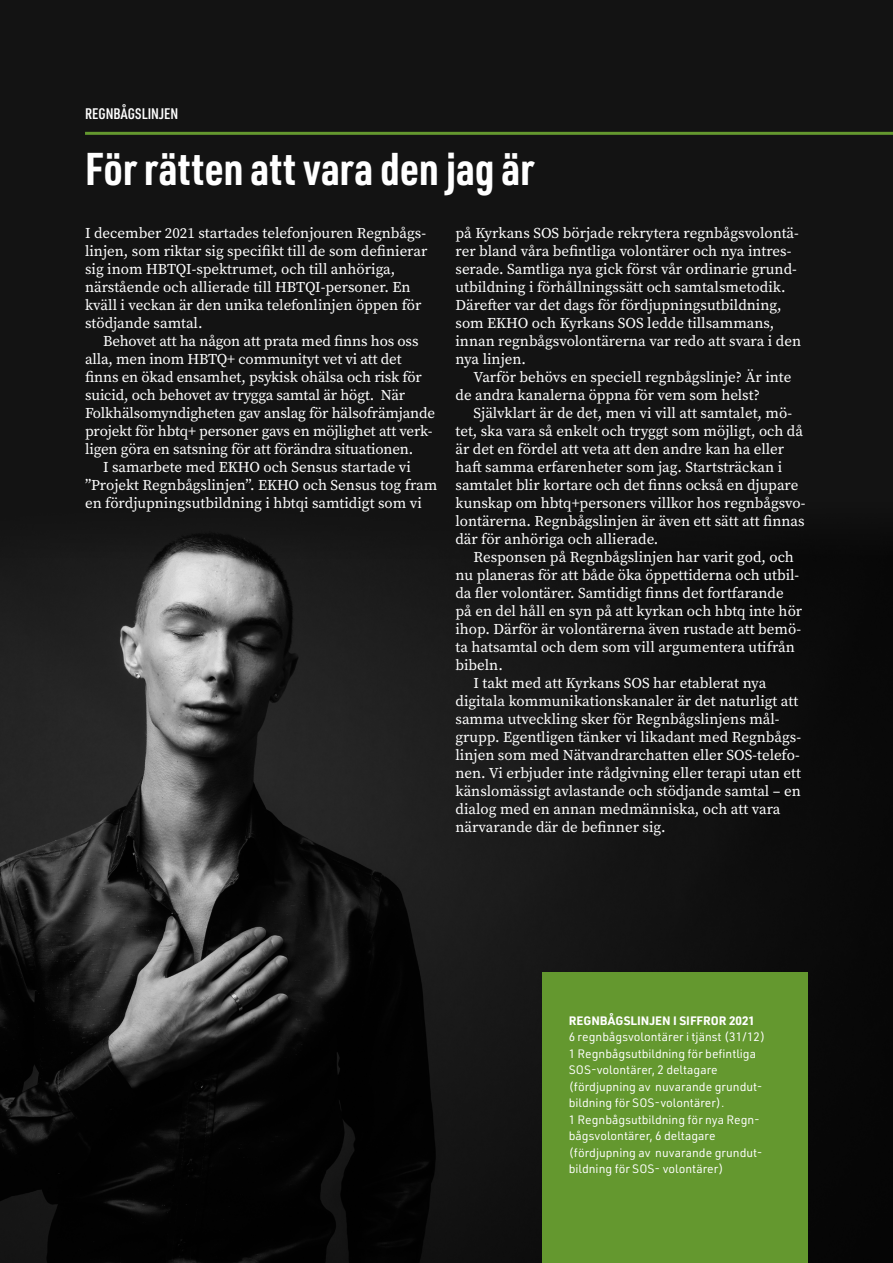
<style>
.page{position:relative;width:893px;height:1263px;background:#fff}
.page>*{position:absolute;margin:0;border:0;box-sizing:border-box;transform-origin:0 0}
.Rubrik_2{font:700 45px "URWDIN Cond";color:#fff}
.bröd_indrag{font:15px/18px "Source Serif Pro";color:#fff}
.bröd1{font:15px/18px "Source Serif Pro";color:#fff}
.mellanrub_1{font:600 15px "URWDIN Cond";color:#fff}
.faktatext{font:12px/16.5px "URWDIN";color:#fff}
.faktarubrik{font:700 12px "URWDIN";color:#fff}
</style>
<div class="page">
<div style="left:0;top:0;width:893px;height:1133px;background:#131313"></div>
<img style="left:0;top:538px;width:893px;height:725px">
<div style="left:542px;top:973px;width:266px;height:290px;background:#64982f"></div>
<hr style="left:85px;top:132px;width:808px;height:3px;background:#64982f">
<p class="mellanrub_1" style="left:85px;top:104px;width:95px">REGNBÅGSLINJEN</p>
<p class="Rubrik_2" style="left:85px;top:139px;width:451px">För rätten att vara den jag är</p>
<p class="bröd1" style="left:85px;top:224px;width:344px">I december 2021 startades telefonjouren Regnbågs&shy;linjen, som riktar sig specifikt till de som definierar sig inom HBTQI-spektrumet, och till anhöriga, närstående och allierade till HBTQI-personer. En kväll i veckan är den unika telefonlinjen öppen för stödjande samtal.</p>
<p class="bröd_indrag" style="left:85px;top:332px;width:352px;text-indent:18px">Behovet att ha någon att prata med finns hos oss alla, men inom HBTQ+ communityt vet vi att det finns en ökad ensamhet, psykisk ohälsa och risk för suicid, och behovet av trygga samtal är högt. När Folkhälsomyndigheten gav anslag för hälsofrämjande projekt för hbtq+ personer gavs en möjlighet att verk&shy;ligen göra en satsning för att förändra situationen.</p>
<p class="bröd_indrag" style="left:85px;top:458px;width:354px;text-indent:18px">I samarbete med EKHO och Sensus startade vi ”Projekt Regnbågslinjen”. EKHO och Sensus tog fram en fördjupningsutbildning i hbtqi samtidigt som vi</p>
<p class="bröd_indrag" style="left:455px;top:224px;width:347px">på Kyrkans SOS började rekrytera regnbågsvolontä&shy;rer bland våra befintliga volontärer och nya intres&shy;serade. Samtliga nya gick först vår ordinarie grund&shy;utbildning i förhållningssätt och samtalsmetodik.<br>Därefter var det dags för fördjupningsutbildning, som EKHO och Kyrkans SOS ledde tillsammans, innan regnbågsvolontärerna var redo att svara i den nya linjen.</p>
<p class="bröd_indrag" style="left:455px;top:368px;width:337px;text-indent:18px">Varför behövs en speciell regnbågslinje? Är inte de andra kanalerna öppna för vem som helst?</p>
<p class="bröd_indrag" style="left:455px;top:404px;width:352px;text-indent:18px">Självklart är de det, men vi vill att samtalet, mö&shy;tet, ska vara så enkelt och tryggt som möjligt, och då är det en fördel att veta att den andre kan ha eller haft samma erfarenheter som jag. Startsträckan i samtalet blir kortare och det finns också en djupare kunskap om hbtq+personers villkor hos regnbågsvo&shy;lontärerna. Regnbågslinjen är även ett sätt att finnas där för anhöriga och allierade.</p>
<p class="bröd_indrag" style="left:455px;top:548px;width:348px;text-indent:18px">Responsen på Regnbågslinjen har varit god, och nu planeras för att både öka öppettiderna och utbil&shy;da fler volontärer. Samtidigt finns det fortfarande på en del håll en syn på att kyrkan och hbtq inte hör ihop. Därför är volontärerna även rustade att bemö&shy;ta hatsamtal och dem som vill argumentera utifrån bibeln.</p>
<p class="bröd_indrag" style="left:455px;top:674px;width:347px;text-indent:18px">I takt med att Kyrkans SOS har etablerat nya digitala kommunikationskanaler är det naturligt att samma utveckling sker för Regnbågslinjens mål&shy;grupp. Egentligen tänker vi likadant med Regnbågs&shy;linjen som med Nätvandrarchatten eller SOS-telefo&shy;nen. Vi erbjuder inte rådgivning eller terapi utan ett känslomässigt avlastande och stödjande samtal – en dialog med en annan medmänniska, och att vara närvarande där de befinner sig.</p>
<p class="faktarubrik" style="left:569px;top:1012px;width:188px">REGNBÅGSLINJEN I SIFFROR 2021</p>
<p class="faktatext" style="left:569px;top:1028px;width:198px">6 regnbågsvolontärer i tjänst (31/12)</p>
<p class="faktatext" style="left:569px;top:1045px;width:195px">1 Regnbågsutbildning för befintliga SOS-volontärer, 2 deltagare (fördjupning av nuvarande grundut&shy;bildning för SOS-volontärer).</p>
<p class="faktatext" style="left:569px;top:1111px;width:195px">1 Regnbågsutbildning för nya Regn&shy;bågsvolontärer, 6 deltagare (fördjupning av nuvarande grundut&shy;bildning för SOS- volontärer)</p>
</div>
